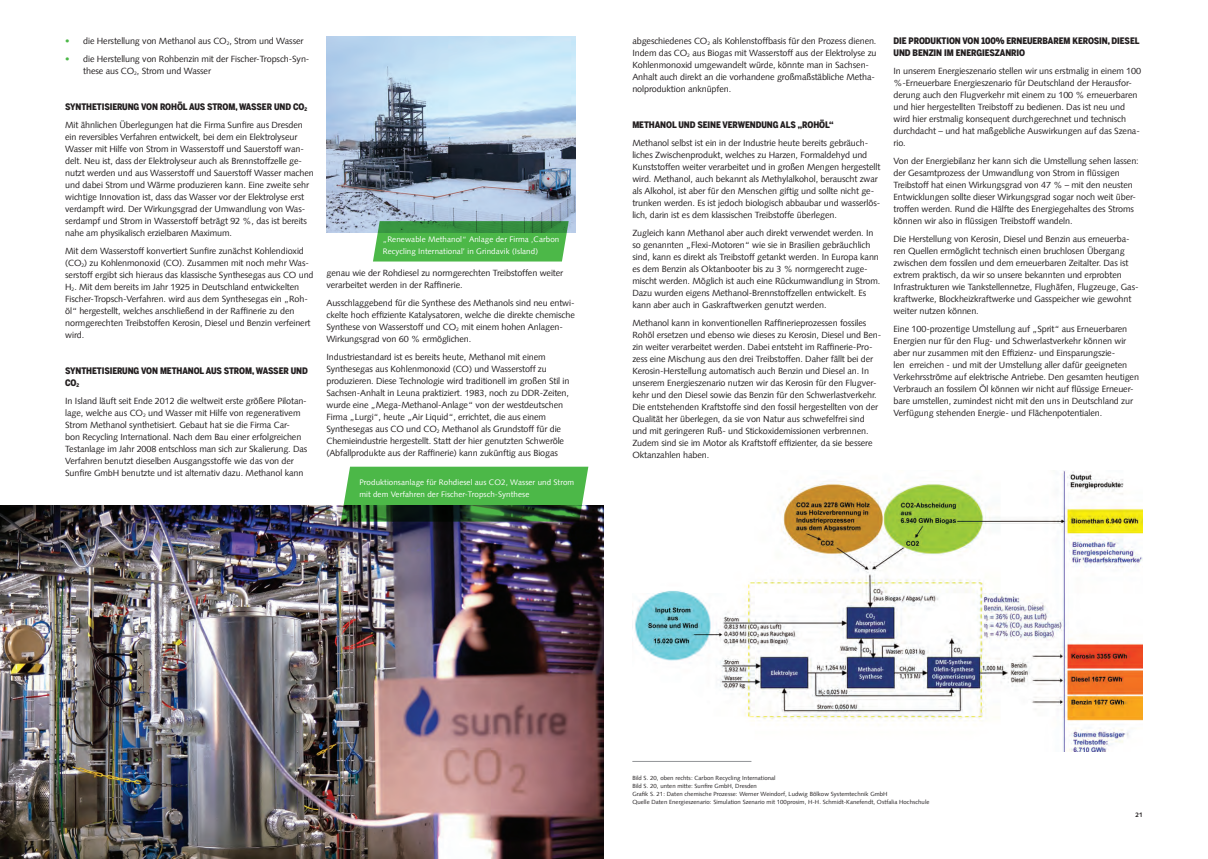
<style>
.page{position:relative;width:1208px;height:859px;background:#fff}
.page>*{position:absolute;margin:0;border:0;box-sizing:border-box;transform-origin:0 0}
.t1{font:9px/12px "Syntax Com";letter-spacing:-.01em;color:#231f20}
.t2{font:900 9px/12px "Benton Sans Cond";letter-spacing:-.01em;color:#231f20}
.t3{font:8px/12px "Syntax Com";letter-spacing:.01em;color:#fff}
.t4{font:700 6.5px "Syntax Com";color:#231f20}
.t5{font:6px/8px "Syntax Com";letter-spacing:.01em;color:#231f20}
.s1{color:#4cb848}
</style>
<div class="page">
<img style="left:326px;top:37px;width:249px;height:195px">
<img style="left:0;top:506px;width:604px;height:353px">
<img style="left:632px;top:471px;width:510px;height:280px">
<svg style="left:341px;top:467px;width:247px;height:55px;background:#429541"></svg>
<svg style="left:373px;top:221px;width:195px;height:40px;background:#4aad4b"></svg>
<hr style="left:632px;top:761px;width:119px;height:1px;background:#939598">
<p class="t1" style="left:65px;top:35px;width:240px"><span class="s1">•</span> die Herstellung von Methanol aus CO<sub>2</sub>, Strom und Wasser</p>
<p class="t1" style="left:83px;top:53px;width:228px;text-indent:-18px"><span class="s1">•</span> die Herstellung von Rohbenzin mit der Fischer-Tropsch-Syn&shy;these aus CO<sub>2</sub>, Strom und Wasser</p>
<p class="t2" style="left:65px;top:100px;width:79px">SYNTHETISIERUNG VON</p>
<p class="t2" style="left:160px;top:100px;width:7px">ROH</p>
<p class="t2" style="left:177px;top:100px;width:47px">ÖL AUS STROM</p>
<p class="t2" style="left:235px;top:100px;width:73px">, WASSER UND CO<sub>2</sub></p>
<p class="t1" style="left:65px;top:119px;width:250px">Mit ähnlichen Überlegungen hat die Firma Sunfire aus Dresden ein reversibles Verfahren entwickelt, bei dem ein Elektrolyseur Wasser mit Hilfe von Strom in Wasserstoff und Sauerstoff wan&shy;delt. Neu ist, dass der Elektrolyseur auch als Brennstoffzelle ge&shy;nutzt werden und aus Wasserstoff und Sauerstoff Wasser machen und dabei Strom und Wärme produzieren kann. Eine zweite sehr wichtige Innovation ist, dass das Wasser vor der Elektrolyse erst verdampft wird. Der Wirkungsgrad der Umwandlung von Was&shy;serdampf und Strom in Wasserstoff beträgt 92 %, das ist bereits nahe am physikalisch erzielbaren Maximum.</p>
<p class="t1" style="left:65px;top:244px;width:250px">Mit dem Wasserstoff konvertiert Sunfire zunächst Kohlendioxid (CO<sub>2</sub>) zu Kohlenmonoxid (CO). Zusammen mit noch mehr Was&shy;serstoff ergibt sich hieraus das klassische Synthesegas aus CO und H<sub>2</sub>. Mit dem bereits im Jahr 1925 in Deutschland entwickelten Fischer-Tropsch-Verfahren. wird aus dem Synthesegas ein „Roh&shy;öl“ hergestellt, welches anschließend in der Raffinerie zu den normgerechten Treibstoffen Kerosin, Diesel und Benzin verfeinert wird.</p>
<p class="t2" style="left:65px;top:364px;width:79px">SYNTHETISIERUNG VON</p>
<p class="t2" style="left:160px;top:364px;width:35px">METHANOL</p>
<p class="t2" style="left:206px;top:364px;width:35px">AUS STROM</p>
<p class="t2" style="left:252px;top:364px;width:51px">, WASSER UND</p>
<p class="t2" style="left:65px;top:376px;width:15px">CO<sub>2</sub></p>
<p class="t1" style="left:65px;top:395px;width:244px">In Island läuft seit Ende 2012 die weltweit erste größere Pilotan&shy;lage, welche aus CO<sub>2</sub> und Wasser mit Hilfe von regenerativem Strom Methanol synthetisiert. Gebaut hat sie die Firma Car-<br>bon Recycling International. Nach dem Bau einer erfolgreichen Testanlage im Jahr 2008 entschloss man sich zur Skalierung. Das Verfahren benutzt dieselben Ausgangsstoffe wie das von der Sunfire GmbH benutzte und ist alternativ dazu. Methanol kann</p>
<p class="t3" style="left:383px;top:234px;width:178px">„Renewable Methanol“ Anlage der Firma ‚Carbon<br>Recycling International’ in Grindavik (Island)</p>
<p class="t1" style="left:326px;top:267px;width:238px">genau wie der Rohdiesel zu normgerechten Treibstoffen weiter verarbeitet werden in der Raffinerie.</p>
<p class="t1" style="left:326px;top:297px;width:250px">Ausschlaggebend für die Synthese des Methanols sind neu entwi&shy;ckelte hoch effiziente Katalysatoren, welche die direkte chemische Synthese von Wasserstoff und CO<sub>2</sub> mit einem hohen Anlagen-Wirkungsgrad von 60 % ermöglichen.</p>
<p class="t1" style="left:326px;top:351px;width:245px">Industriestandard ist es bereits heute, Methanol mit einem Synthesegas aus Kohlenmonoxid (CO) und Wasserstoff zu produzieren. Diese Technologie wird traditionell im großen Stil in Sachsen-Anhalt in Leuna praktiziert. 1983, noch zu DDR-Zeiten, wurde eine „Mega-Methanol-Anlage“ von der westdeutschen Firma „Lurgi“, heute „Air Liquid“, errichtet, die aus einem Synthesegas aus CO und CO<sub>2</sub> Methanol als Grundstoff für die Chemieindustrie hergestellt. Statt der hier genutzten Schweröle (Abfallprodukte aus der Raffinerie) kann zukünftig aus Biogas</p>
<p class="t3" style="left:359px;top:476px;width:216px">Produktionsanlage für Rohdiesel aus CO2, Wasser und Strom mit dem Verfahren der Fischer-Tropsch-Synthese</p>
<p class="t1" style="left:632px;top:35px;width:246px">abgeschiedenes CO<sub>2</sub> als Kohlenstoffbasis für den Prozess dienen.<br>Indem das CO<sub>2</sub> aus Biogas mit Wasserstoff aus der Elektrolyse zu Kohlenmonoxid umgewandelt würde, könnte man in Sachsen-Anhalt auch direkt an die vorhandene großmaßstäbliche Metha&shy;nolproduktion anknüpfen.</p>
<p class="t2" style="left:632px;top:118px;width:35px">METHANOL</p>
<p class="t2" style="left:678px;top:118px;width:131px">UND SEIN E VERWENDUNG ALS „ROH</p>
<p class="t2" style="left:819px;top:118px;width:16px">ÖL“</p>
<p class="t1" style="left:632px;top:137px;width:249px">Methanol selbst ist ein in der Industrie heute bereits gebräuch&shy;liches Zwischenprodukt, welches zu Harzen, Formaldehyd und Kunststoffen weiter verarbeitet und in großen Mengen hergestellt wird. Methanol, auch bekannt als Methylalkohol, berauscht zwar als Alkohol, ist aber für den Menschen giftig und sollte nicht ge&shy;trunken werden. Es ist jedoch biologisch abbaubar und wasserlös&shy;lich, darin ist es dem klassischen Treibstoffe überlegen.</p>
<p class="t1" style="left:632px;top:226px;width:249px">Zugleich kann Methanol aber auch direkt verwendet werden. In so genannten „Flexi-Motoren“ wie sie in Brasilien gebräuchlich sind, kann es direkt als Treibstoff getankt werden. In Europa kann es dem Benzin als Oktanbooter bis zu 3 % normgerecht zuge&shy;mischt werden. Möglich ist auch eine Rückumwandlung in Strom.<br>Dazu wurden eigens Methanol-Brennstoffzellen entwickelt. Es kann aber auch in Gaskraftwerken genutzt werden.</p>
<p class="t1" style="left:632px;top:316px;width:250px">Methanol kann in konventionellen Raffinerieprozessen fossiles Rohöl ersetzen und ebenso wie dieses zu Kerosin, Diesel und Ben&shy;zin weiter verarbeitet werden. Dabei entsteht im Raffinerie-Pro&shy;zess eine Mischung aus den drei Treibstoffen. Daher fällt bei der Kerosin-Herstellung automatisch auch Benzin und Diesel an. In unserem Energieszenario nutzen wir das Kerosin für den Flugver&shy;kehr und den Diesel sowie das Benzin für den Schwerlastverkehr.<br>Die entstehenden Kraftstoffe sind den fossil hergestellten von der Qualität her überlegen, da sie von Natur aus schwefelfrei sind und mit geringeren Ruß- und Stickoxidemissionen verbrennen.<br>Zudem sind sie im Motor als Kraftstoff effizienter, da sie bessere Oktanzahlen haben.</p>
<p class="t2" style="left:893px;top:35px;width:247px;text-indent:88px">100% ERN EUERBAREM KEROSIN, DI ESEL<br>UND BENZIN IM ENERGI ESZANRIO</p>
<p class="t1" style="left:893px;top:65px;width:249px">In unserem Energieszenario stellen wir uns erstmalig in einem 100 %-Erneuerbare Energieszenario für Deutschland der Herausfor&shy;derung auch den Flugverkehr mit einem zu 100 % erneuerbaren und hier hergestellten Treibstoff zu bedienen. Das ist neu und wird hier erstmalig konsequent durchgerechnet und technisch durchdacht – und hat maßgebliche Auswirkungen auf das Szena&shy;rio.</p>
<p class="t1" style="left:893px;top:155px;width:247px">Von der Energiebilanz her kann sich die Umstellung sehen lassen: der Gesamtprozess der Umwandlung von Strom in flüssigen Treibstoff hat einen Wirkungsgrad von 47 % – mit den neusten Entwicklungen sollte dieser Wirkungsgrad sogar noch weit über&shy;troffen werden. Rund die Hälfte des Energiegehaltes des Stroms können wir also in flüssigen Treibstoff wandeln.</p>
<p class="t1" style="left:893px;top:233px;width:246px">Die Herstellung von Kerosin, Diesel und Benzin aus erneuerba&shy;ren Quellen ermöglicht technisch einen bruchlosen Übergang zwischen dem fossilen und dem erneuerbaren Zeitalter. Das ist extrem praktisch, da wir so unsere bekannten und erprobten Infrastrukturen wie Tankstellennetze, Flughäfen, Flugzeuge, Gas&shy;kraftwerke, Blockheizkraftwerke und Gasspeicher wie gewohnt weiter nutzen können.</p>
<p class="t1" style="left:893px;top:323px;width:247px">Eine 100-prozentige Umstellung auf „Sprit“ aus Erneuerbaren Energien nur für den Flug- und Schwerlastverkehr können wir aber nur zusammen mit den Effizienz- und Einsparungszie-<br>len erreichen - und mit der Umstellung aller dafür geeigneten Verkehrsströme auf elektrische Antriebe. Den gesamten heutigen Verbrauch an fossilem Öl können wir nicht auf flüssige Erneuer&shy;bare umstellen, zumindest nicht mit den uns in Deutschland zur Verfügung stehenden Energie- und Flächenpotentialen.</p>
<p class="t2" style="left:893px;top:35px;width:27px">DIE PROD</p>
<p class="t2" style="left:930px;top:35px;width:22px">UKTION</p>
<p class="t2" style="left:962px;top:35px;width:3px">VON</p>
<p class="t5" style="left:632px;top:774px;width:298px">Bild S. 20, oben rechts: Carbon Recycling International<br>Bild S. 20, unten mitte: Sunfire GmbH, Dresden<br>Grafik S. 21: Daten chemische Prozesse: Werner Weindorf, Ludwig Bölkow Systemtechnik GmbH<br>Quelle Daten Energieszenario: Simulation Szenario mit 100prosim, H-H. Schmidt-Kanefendt, Ostfalia Hochschule</p>
<p class="t4" style="left:1135px;top:811px;width:9px">21</p>
</div>
